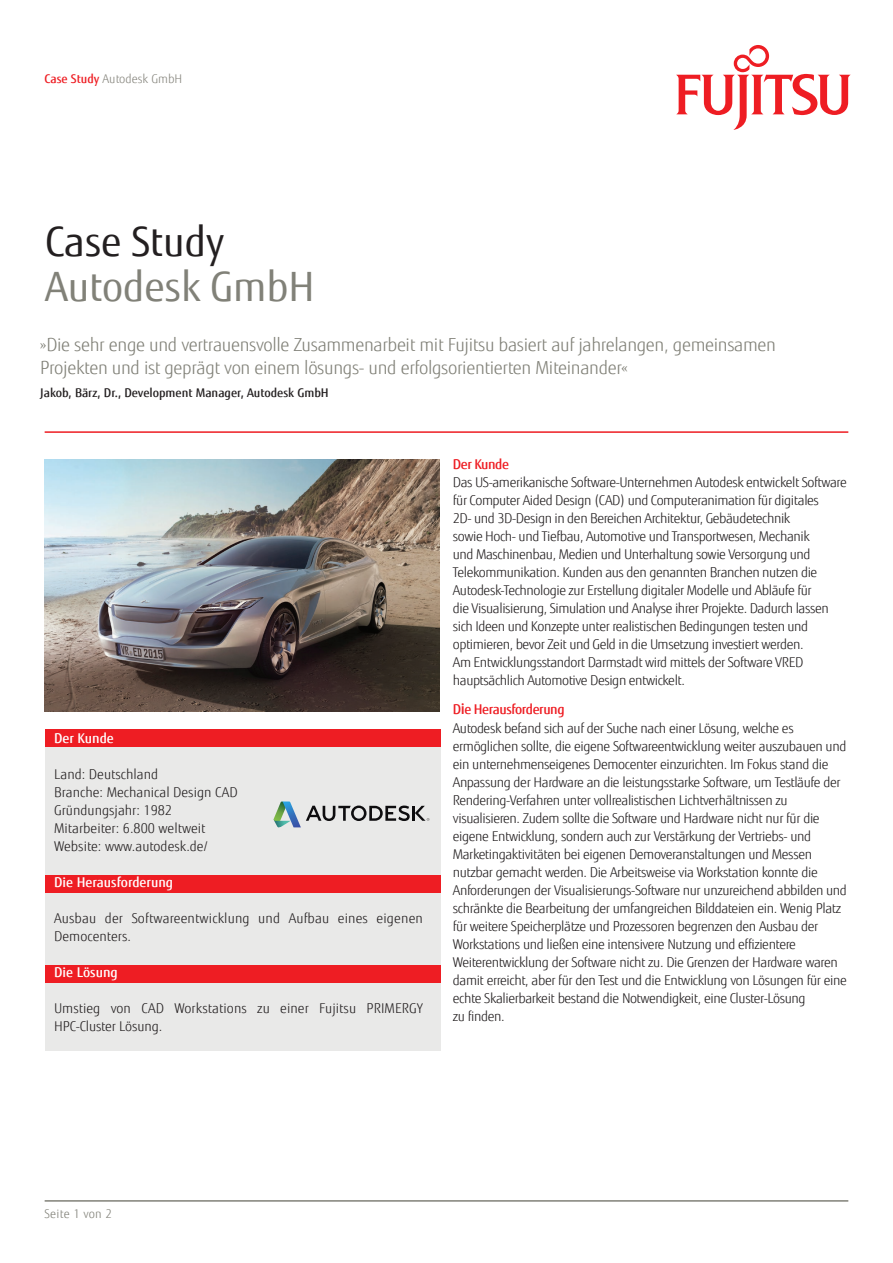
<style>
.page{position:relative;width:893px;height:1263px;background:#fff}
.page>*{position:absolute;margin:0;border:0;box-sizing:border-box;transform-origin:0 0}
.t1{font:40.5px "Fujitsu Sans";color:#818178}
.t2{font:40.5px "Fujitsu Sans";color:#231f20}
.copy{font:300 18px/22.5px "Fujitsu Sans";letter-spacing:-.02em;color:#818178}
.Copytext{font:300 13.5px/18px "Fujitsu Sans";letter-spacing:-.03em;color:#231f20}
.copy-2{font:300 13.5px/18px "Fujitsu Sans";letter-spacing:.005em;color:#231f20}
.Copytext-2{font:300 13.5px "Fujitsu Sans";color:#231f20}
.copy-3{font:500 13.5px "Fujitsu Sans";color:#fff}
.t3{font:500 13.5px "Fujitsu Sans";letter-spacing:-.03em;color:#ee1d23}
.copy-4{font:500 12px "Fujitsu Sans";color:#231f20}
.copy-5{font:300 12px "Fujitsu Sans";color:#87867e}
.copy-6{font:300 12px "Fujitsu Sans";letter-spacing:.02em;color:#818178}
.s1{font-weight:500;color:#ee1d23}
.s2{font-size:15px}
</style>
<div class="page">
<div style="left:45px;top:729px;width:395px;height:321px;background:#e9e9e8"></div>
<svg style="left:676px;top:45px;width:175px;height:85px"></svg>
<hr style="left:45px;top:431px;width:803px;height:2px;background:#ee1d23">
<hr style="left:45px;top:1200px;width:803px;height:2px;background:#818178">
<img style="left:45px;top:459px;width:394px;height:252px">
<div style="left:46px;top:729px;width:395px;height:18px;background:#ee1d23"></div>
<div style="left:46px;top:875px;width:395px;height:17px;background:#ee1d23"></div>
<div style="left:46px;top:965px;width:395px;height:18px;background:#ee1d23"></div>
<svg style="left:274px;top:801px;width:155px;height:26px"></svg>
<p class="copy-5" style="left:45px;top:71px;width:139px"><span class="s1">Case Study</span> Autodesk GmbH</p>
<p class="t2" style="left:45px;top:216px;width:181px">Case Study</p>
<p class="t1" style="left:45px;top:261px;width:271px">Autodesk GmbH</p>
<p class="copy" style="left:40px;top:334px;width:737px">»Die sehr enge und vertrauensvolle Zusammenarbeit mit Fujitsu basiert auf jahrelangen, gemeinsamen<br>Projekten und ist geprägt von einem lösungs- und erfolgsorientierten Miteinander«</p>
<p class="copy-4" style="left:40px;top:385px;width:290px">Jakob, Bärz, Dr., Development Manager, Autodesk GmbH</p>
<p class="copy-3" style="left:54px;top:729px;width:61px">Der Kunde</p>
<p class="Copytext-2" style="left:54px;top:766px;width:106px">Land: Deutschland</p>
<p class="Copytext-2" style="left:54px;top:784px;width:185px">Branche: Mechanical Design CAD</p>
<p class="Copytext-2" style="left:54px;top:802px;width:119px">Gründungsjahr: 1982</p>
<p class="Copytext-2" style="left:54px;top:820px;width:153px">Mitarbeiter: 6.800 weltweit</p>
<p class="Copytext-2" style="left:54px;top:838px;width:155px">Website: www.autodesk.de/</p>
<p class="copy-3" style="left:54px;top:873px;width:121px">Die Herausforderung</p>
<p class="copy-2" style="left:54px;top:909px;width:370px">Ausbau der Softwareentwicklung und Aufbau eines eigenen<br>Democenters.</p>
<p class="copy-3" style="left:54px;top:963px;width:65px">Die Lösung</p>
<p class="copy-2" style="left:54px;top:999px;width:370px">Umstieg von CAD Workstations zu einer Fujitsu PRIMERGY<br>HPC-Cluster Lösung.</p>
<p class="Copytext" style="left:453px;top:455px;width:395px"><span class="s1">Der Kunde<br></span>Das US-amerikanische Software-Unternehmen Autodesk entwickelt Software für Computer Aided Design (CAD) und Computeranimation für digitales<br>2D- und 3D-Design in den Bereichen Architektur, Gebäudetechnik<br>sowie Hoch- und Tiefbau, Automotive und Transportwesen, Mechanik<br>und Maschinenbau, Medien und Unterhaltung sowie Versorgung und Telekommunikation. Kunden aus den genannten Branchen nutzen die Autodesk-Technologie zur Erstellung digitaler Modelle und Abläufe für<br>die Visualisierung, Simulation und Analyse ihrer Projekte. Dadurch lassen sich Ideen und Konzepte unter realistischen Bedingungen testen und optimieren, bevor Zeit und Geld in die Umsetzung investiert werden.<br>Am Entwicklungsstandort Darmstadt wird mittels der Software VRED hauptsächlich Automotive Design entwickelt.</p>
<p class="t3" style="left:453px;top:701px;width:113px">D<span class="s2">i</span>e Herausforderung</p>
<p class="Copytext" style="left:453px;top:719px;width:396px">Autodesk befand sich auf der Suche nach einer Lösung, welche es ermöglichen sollte, die eigene Softwareentwicklung weiter auszubauen und ein unternehmenseigenes Democenter einzurichten. Im Fokus stand die Anpassung der Hardware an die leistungsstarke Software, um Testläufe der Rendering-Verfahren unter vollrealistischen Lichtverhältnissen zu visualisieren. Zudem sollte die Software und Hardware nicht nur für die eigene Entwicklung, sondern auch zur Verstärkung der Vertriebs- und Marketingaktivitäten bei eigenen Demoveranstaltungen und Messen nutzbar gemacht werden. Die Arbeitsweise via Workstation konnte die Anforderungen der Visualisierungs-Software nur unzureichend abbilden und schränkte die Bearbeitung der umfangreichen Bilddateien ein. Wenig Platz für weitere Speicherplätze und Prozessoren begrenzen den Ausbau der Workstations und ließen eine intensivere Nutzung und effizientere Weiterentwicklung der Software nicht zu. Die Grenzen der Hardware waren damit erreicht, aber für den Test und die Entwicklung von Lösungen für eine echte Skalierbarkeit bestand die Notwendigkeit, eine Cluster-Lösung<br>zu finden.</p>
<p class="copy-6" style="left:45px;top:1207px;width:69px">Seite 1 von 2</p>
</div>
